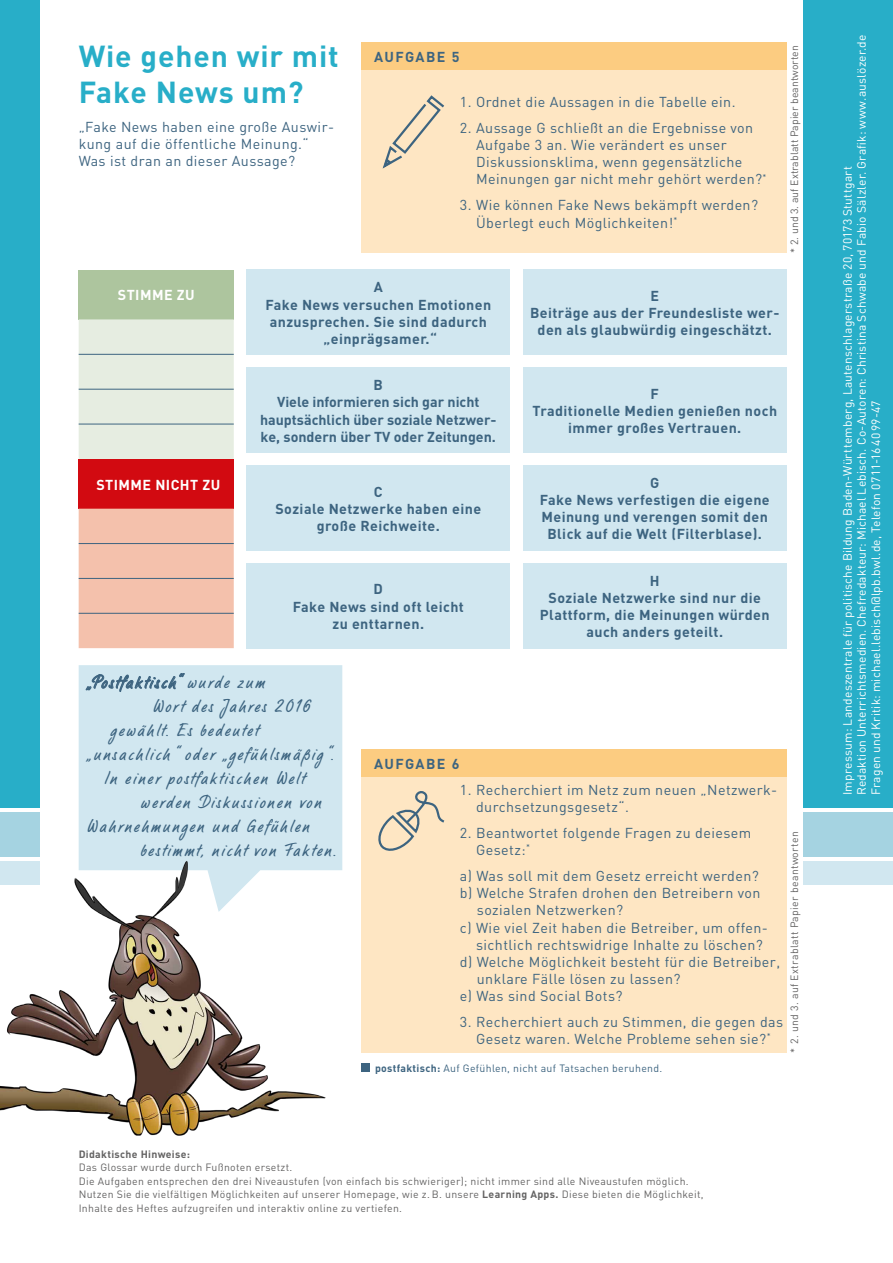
<style>
.page{position:relative;width:893px;height:1263px;background:#fff}
.page>*{position:absolute;margin:0;border:0;box-sizing:border-box;transform-origin:0 0}
.t1{font:700 30px/36px "DIN";letter-spacing:.03em;color:#28aec8}
.t2{font:18px "LP Bambus";letter-spacing:.12em;color:#3d6480}
.t3{font:14.25px/17.1px "DIN";letter-spacing:.03em;color:#3d6480}
.t4{font:700 14.25px/17.1px "DIN";letter-spacing:.03em;color:#3d6480;text-align:center}
.t5{font:700 14.25px/17.1px "DIN";color:#3d6480;text-align:center}
.t6{font:700 14.25px "DIN";letter-spacing:.03em;color:#fff}
.t7{font:700 14.25px "DIN";letter-spacing:.1em;color:#3d6480}
.t8{font:12px/14.2px "DIN";letter-spacing:.015em;color:#fff}
.t9{font:10.5px/13.5px "DIN";letter-spacing:.03em;color:#646363}
.t10{font:10.5px "DIN";letter-spacing:.03em;color:#3d6480}
.t11{font:10.5px "DIN";color:#646363}
.t12{font:700 10.5px "DIN";letter-spacing:.03em;color:#646363}
.s1{font-weight:700}
</style>
<div class="page">
<div style="left:804px;top:0;width:89px;height:808px;background:#28aec8"></div>
<div style="left:804px;top:861px;width:89px;height:23px;background:#d1e7f0"></div>
<div style="left:804px;top:812px;width:89px;height:45px;background:#a5d3e1"></div>
<div style="left:0;top:0;width:39px;height:808px;background:#28aec8"></div>
<div style="left:0;top:812px;width:39px;height:45px;background:#a5d3e1"></div>
<div style="left:361px;top:70px;width:426px;height:183px;background:#fee6c3"></div>
<div style="left:361px;top:43px;width:426px;height:27px;background:#fccc81"></div>
<svg style="left:382px;top:95px;width:62px;height:74px"></svg>
<div style="left:361px;top:776px;width:426px;height:276px;background:#fee6c3"></div>
<div style="left:361px;top:749px;width:426px;height:27px;background:#fccc81"></div>
<svg style="left:378px;top:791px;width:67px;height:60px"></svg>
<div style="left:79px;top:270px;width:155px;height:49px;background:#adc59e"></div>
<div style="left:79px;top:319px;width:155px;height:140px;background:#e6ede1"></div>
<div style="left:79px;top:459px;width:155px;height:50px;background:#d20a11"></div>
<div style="left:79px;top:509px;width:155px;height:139px;background:#f4c1ac"></div>
<hr style="left:79px;top:354px;width:155px;height:1px;background:#3d6480">
<hr style="left:79px;top:389px;width:155px;height:1px;background:#3d6480">
<hr style="left:79px;top:424px;width:155px;height:1px;background:#3d6480">
<hr style="left:79px;top:543px;width:155px;height:1px;background:#3d6480">
<hr style="left:79px;top:578px;width:155px;height:1px;background:#3d6480">
<hr style="left:79px;top:613px;width:155px;height:1px;background:#3d6480">
<div style="left:247px;top:270px;width:263px;height:85px;background:#d1e7f0"></div>
<div style="left:247px;top:367px;width:263px;height:85px;background:#d1e7f0"></div>
<div style="left:247px;top:465px;width:263px;height:85px;background:#d1e7f0"></div>
<div style="left:247px;top:563px;width:263px;height:85px;background:#d1e7f0"></div>
<div style="left:523px;top:270px;width:264px;height:85px;background:#d1e7f0"></div>
<div style="left:523px;top:367px;width:264px;height:85px;background:#d1e7f0"></div>
<div style="left:523px;top:563px;width:264px;height:85px;background:#d1e7f0"></div>
<div style="left:523px;top:465px;width:264px;height:85px;background:#d1e7f0"></div>
<div style="left:79px;top:665px;width:263px;height:163px;background:#d1e7f0"></div>
<svg style="left:85px;top:671px;width:100px;height:22px;background:#aec8d6"></svg>
<img style="left:0;top:828px;width:343px;height:308px">
<div style="left:361px;top:1063px;width:9px;height:9px;background:#3d6480"></div>
<h1 class="t1" style="left:79px;top:37px;width:262px">Wie gehen wir mit<br>Fake News um?</h1>
<p class="t7" style="left:374px;top:48px;width:87px">AUFGABE 5</p>
<p class="t3" style="left:460px;top:93px;width:277px">1. Ordnet die Aussagen in die Tabelle ein.</p>
<p class="t3" style="left:476px;top:119px;width:292px;text-indent:-16px">2. Aussage G schließt an die Ergebnisse von Aufgabe 3 an. Wie verändert es unser Diskussionsklima, wenn gegensätzliche Meinungen gar nicht mehr gehört werden?<sup>*</sup></p>
<p class="t3" style="left:476px;top:196px;width:284px;text-indent:-16px">3. Wie können Fake News bekämpft werden?<br>Überlegt euch Möglichkeiten!<sup>*</sup></p>
<p class="t3" style="left:79px;top:118px;width:257px">„Fake News haben eine große Auswir&shy;kung auf die öffentliche Meinung.“<br>Was ist dran an dieser Aussage?</p>
<p class="t6" style="left:118px;top:286px;width:78px">STIMME ZU</p>
<p class="t4" style="left:265px;top:278px;width:227px">A<br>Fake News versuchen Emotionen anzusprechen. Sie sind dadurch „einprägsamer.“</p>
<p class="t5" style="left:260px;top:376px;width:238px">B<br>Viele informieren sich gar nicht hauptsächlich über soziale Netzwer&shy;ke, sondern über TV oder Zeitungen.</p>
<p class="t4" style="left:530px;top:287px;width:251px">E<br>Beiträge aus der Freundesliste wer&shy;den als glaubwürdig eingeschätzt.</p>
<p class="t4" style="left:532px;top:384px;width:246px">F<br>Traditionelle Medien genießen noch immer großes Vertrauen.</p>
<p class="t11" style="left:788px;top:253px;width:209px;rotate:-90deg">* 2. und 3. auf Extrablatt Papier beantworten</p>
<p class="t6" style="left:96px;top:475px;width:125px">STIMME NICHT ZU</p>
<p class="t4" style="left:275px;top:482px;width:207px">C<br>Soziale Netzwerke haben eine große Reichweite.</p>
<p class="t4" style="left:540px;top:474px;width:232px">G<br>Fake News verfestigen die eigene<br>Meinung und verengen somit den<br>Blick auf die Welt (Filterblase).</p>
<p class="t4" style="left:293px;top:580px;width:173px">D<br>Fake News sind oft leicht zu enttarnen.</p>
<p class="t4" style="left:540px;top:572px;width:231px">H<br>Soziale Netzwerke sind nur die<br>Plattform, die Meinungen würden auch anders geteilt.</p>
<p class="t2" style="left:86px;top:671px;width:180px">„Postfaktisch“ wurde zum</p>
<p class="t2" style="left:152px;top:695px;width:158px">Wort des Jahres 2016</p>
<p class="t2" style="left:110px;top:719px;width:149px">gewählt. Es bedeutet</p>
<p class="t2" style="left:86px;top:743px;width:249px">„unsachlich“ oder „gefühlsmäßig“.</p>
<p class="t2" style="left:104px;top:767px;width:201px">In einer postfaktischen Welt</p>
<p class="t2" style="left:140px;top:791px;width:182px">werden Diskussionen von</p>
<p class="t2" style="left:86px;top:815px;width:224px">Wahrnehmungen und Gefühlen</p>
<p class="t2" style="left:140px;top:839px;width:197px">bestimmt, nicht von Fakten.</p>
<p class="t9" style="left:787px;top:1052px;width:222px;rotate:-90deg">* 2. und 3. auf Extrablatt Papier beantworten</p>
<p class="t7" style="left:374px;top:754px;width:87px">AUFGABE 6</p>
<p class="t3" style="left:476px;top:781px;width:303px;text-indent:-16px">1. Recherchiert im Netz zum neuen „Netzwerk&shy;durchsetzungsgesetz“.</p>
<p class="t3" style="left:476px;top:824px;width:277px;text-indent:-16px">2. Beantwortet folgende Fragen zu deiesem<br>Gesetz:<sup>*</sup></p>
<p class="t3" style="left:460px;top:867px;width:300px">a) Was soll mit dem Gesetz erreicht werden?</p>
<p class="t3" style="left:460px;top:884px;width:302px">b) Welche Strafen drohen den Betreibern von</p>
<p class="t3" style="left:477px;top:901px;width:148px">sozialen Netzwerken?</p>
<p class="t3" style="left:460px;top:918px;width:309px">c) Wie viel Zeit haben die Betreiber, um offen-</p>
<p class="t3" style="left:476px;top:936px;width:288px">sichtlich rechtswidrige Inhalte zu löschen?</p>
<p class="t3" style="left:460px;top:953px;width:322px">d) Welche Möglichkeit besteht für die Betreiber,</p>
<p class="t3" style="left:477px;top:970px;width:205px">unklare Fälle lösen zu lassen?</p>
<p class="t3" style="left:460px;top:987px;width:164px">e) Was sind Social Bots?</p>
<p class="t3" style="left:460px;top:1013px;width:325px;text-align:center">3. Recherchiert auch zu Stimmen, die gegen das<br>Gesetz waren. Welche Probleme sehen sie?<sup>*</sup></p>
<p class="t10" style="left:375px;top:1061px;width:289px"><span class="s1">postfaktisch:</span> Auf Gefühlen, nicht auf Tatsachen beruhend.</p>
<p class="t12" style="left:79px;top:1147px;width:113px">Didaktische Hinweise:</p>
<p class="t9" style="left:79px;top:1160px;width:626px">Das Glossar wurde durch Fußnoten ersetzt.<br>Die Aufgaben entsprechen den drei Niveaustufen (von einfach bis schwieriger); nicht immer sind alle Niveaustufen möglich.<br>Nutzen Sie die vielfältigen Möglichkeiten auf unserer Homepage, wie z. B. unsere <span class="s1">Learning Apps.</span> Diese bieten die Möglichkeit, Inhalte des Heftes aufzugreifen und interaktiv online zu vertiefen.</p>
<p class="t8" style="left:840px;top:795px;width:762px;rotate:-90deg">Impressum: Landeszentrale für politische Bildung Baden-Württemberg, Lautenschlagerstraße 20, 70173 Stuttgart<br>Redaktion Unterrichtsmedien. Chefredakteur: Michael Lebisch. Co-Autoren: Christina Schwabe und Fabio Sälzler. Grafik: www.auslözer.de<br>Fragen und Kritik: michael.lebisch@lpb.bwl.de, Telefon 0711-164099-47</p>
</div>
